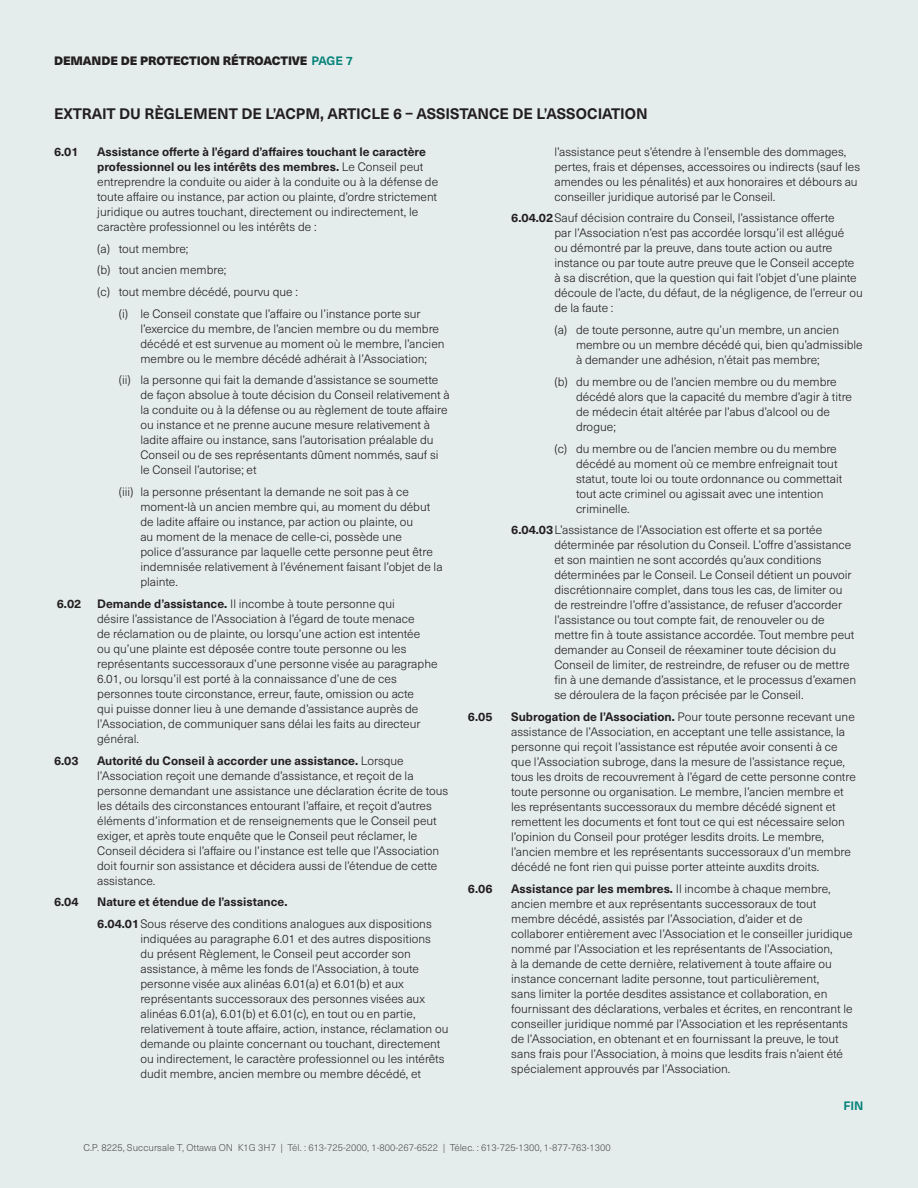
<style>
.page{position:relative;width:918px;height:1188px;background:#e5edec}
.page>*{position:absolute;margin:0;border:0;box-sizing:border-box;transform-origin:0 0}
.t1{font:700 15px "Neue Haas Unica Pro";color:#231f20}
.t2{font:300 12px/15px "Neue Haas Unica Pro";color:#231f20}
.t3{font:900 12px "Neue Haas Unica Pro";letter-spacing:-.005em;color:#231f20}
.t4{font:700 12px "Neue Haas Unica Pro";color:#231f20}
.t5{font:700 12px "Neue Haas Unica Pro";color:#09847b}
.t6{font:300 9.75px "Neue Haas Unica Pro";color:#57585a}
.s1{font-weight:700;color:#09847b}
.s2{font-weight:700}
.s3{color:#505052}
</style>
<div class="page">
<p class="t3" style="left:54px;top:54px;width:300px">DEMANDE DE PROTECTION RÉTROACTIVE <span class="s1">Page 7</span></p>
<p class="t1" style="left:54px;top:105px;width:595px">Extrait du Règlem ent de l’ACPM, Article 6 – Assistance de l’association</p>
<p class="t4" style="left:54px;top:144px;width:26px">6.01</p>
<p class="t2" style="left:97px;top:144px;width:343px"><span class="s2">Assistance offerte à l’égard d’affaires touchant le caractère professionnel ou les intérêts des membres.</span> Le Conseil peut entreprendre la conduite ou aider à la conduite ou à la défense de toute affaire ou instance, par action ou plainte, d’ordre strictement juridique ou autres touchant, directement ou indirectement, le caractère professionnel ou les intérêts de :</p>
<p class="t2" style="left:97px;top:241px;width:93px">(a) tout membre;</p>
<p class="t2" style="left:97px;top:263px;width:131px">(b) tout ancien membre;</p>
<p class="t2" style="left:97px;top:284px;width:202px">(c) tout membre décédé, pourvu que :</p>
<p class="t2" style="left:119px;top:306px;width:303px">(i) le Conseil constate que l’affaire ou l’instance porte sur</p>
<p class="t2" style="left:140px;top:321px;width:306px">l’exercice du membre, de l’ancien membre ou du membre décédé et est survenue au moment où le membre, l’ancien membre ou le membre décédé adhérait à l’Association;</p>
<p class="t2" style="left:140px;top:373px;width:311px;text-indent:-22px">(ii) la personne qui fait la demande d’assistance se soumette de façon absolue à toute décision du Conseil relativement à la conduite ou à la défense ou au règlement de toute affaire ou instance et ne prenne aucune mesure relativement à ladite affaire ou instance, sans l’autorisation préalable du Conseil ou de ses représentants dûment nommés, sauf si le Conseil l’autorise; et</p>
<p class="t2" style="left:140px;top:485px;width:304px;text-indent:-22px">(iii) la personne présentant la demande ne soit pas à ce moment-là un ancien membre qui, au moment du début de ladite affaire ou instance, par action ou plainte, ou<br>au moment de la menace de celle-ci, possède une<br>police d’assurance par laquelle cette personne peut être indemnisée relativement à l’événement faisant l’objet de la plainte.</p>
<p class="t2" style="left:97px;top:596px;width:342px;text-indent:-40px"><span class="s2">6.02 Demande d’assistance.</span> Il incombe à toute personne qui<br>désire l’assistance de l’Association à l’égard de toute menace<br>de réclamation ou de plainte, ou lorsqu’une action est intentée<br>ou qu’une plainte est déposée contre toute personne ou les représentants successoraux d’une personne visée au paragraphe 6.01, ou lorsqu’il est porté à la connaissance d’une de ces personnes toute circonstance, erreur, faute, omission ou acte<br>qui puisse donner lieu à une demande d’assistance auprès de l’Association, de communiquer sans délai les faits au directeur général.</p>
<p class="t4" style="left:54px;top:753px;width:26px">6.03</p>
<p class="t2" style="left:97px;top:753px;width:353px"><span class="s2">Autorité du Conseil à accorder une assistance.</span> Lorsque l’Association reçoit une demande d’assistance, et reçoit de la personne demandant une assistance une déclaration écrite de tous les détails des circonstances entourant l’affaire, et reçoit d’autres éléments d’information et de renseignements que le Conseil peut exiger, et après toute enquête que le Conseil peut réclamer, le Conseil décidera si l’affaire ou l’instance est telle que l’Association doit fournir son assistance et décidera aussi de l’étendue de cette assistance.</p>
<p class="t2" style="left:97px;top:892px;width:336px;line-height:21.8px;text-indent:-43px"><span class="s2">6.04 Nature et étendue de l’assistance.<br>6.04.01</span>Sous réserve des conditions analogues aux dispositions</p>
<p class="t2" style="left:140px;top:932px;width:310px">indiquées au paragraphe 6.01 et des autres dispositions<br>du présent Règlement, le Conseil peut accorder son assistance, à même les fonds de l’Association, à toute personne visée aux alinéas 6.01(a) et 6.01(b) et aux représentants successoraux des personnes visées aux alinéas 6.01(a), 6.01(b) et 6.01(c), en tout ou en partie, relativement à toute affaire, action, instance, réclamation ou demande ou plainte concernant ou touchant, directement ou indirectement, le caractère professionnel ou les intérêts dudit membre, ancien membre ou membre décédé, et</p>
<p class="t2" style="left:554px;top:144px;width:307px">l’assistance peut s’étendre à l’ensemble des dommages, pertes, frais et dépenses, accessoires ou indirects (sauf les amendes ou les pénalités) et aux honoraires et débours au conseiller juridique autorisé par le Conseil.</p>
<p class="t2" style="left:554px;top:211px;width:310px;text-indent:-43px"><span class="s2">6.04.02</span>Sauf décision contraire du Conseil, l’assistance offerte<br>par l’Association n’est pas accordée lorsqu’il est allégué<br>ou démontré par la preuve, dans toute action ou autre instance ou par toute autre preuve que le Conseil accepte à sa discrétion, que la question qui fait l’objet d’une plainte découle de l’acte, du défaut, de la négligence, de l’erreur ou de la faute :</p>
<p class="t2" style="left:576px;top:323px;width:288px;text-indent:-22px">(a) de toute personne, autre qu’un membre, un ancien membre ou un membre décédé qui, bien qu’admissible à demander une adhésion, n’était pas membre;</p>
<p class="t2" style="left:576px;top:374px;width:278px;text-indent:-22px">(b) du membre ou de l’ancien membre ou du membre décédé alors que la capacité du membre d’agir à titre de médecin était altérée par l’abus d’alcool ou de drogue;</p>
<p class="t2" style="left:576px;top:441px;width:268px;text-indent:-22px">(c) du membre ou de l’ancien membre ou du membre décédé au moment où ce membre enfreignait tout statut, toute loi ou toute ordonnance ou commettait tout acte criminel ou agissait avec une intention criminelle.</p>
<p class="t2" style="left:554px;top:523px;width:303px;text-indent:-43px"><span class="s2">6.04.03</span>L’assistance de l’Association est offerte et sa portée déterminée par résolution du Conseil. L’offre d’assistance et son maintien ne sont accordés qu’aux conditions déterminées par le Conseil. Le Conseil détient un pouvoir discrétionnaire complet, dans tous les cas, de limiter ou de restreindre l’offre d’assistance, de refuser d’accorder l’assistance ou tout compte fait, de renouveler ou de mettre fin à toute assistance accordée. Tout membre peut demander au Conseil de réexaminer toute décision du Conseil de limiter, de restreindre, de refuser ou de mettre fin à une demande d’assistance, et le processus d’examen se déroulera de la façon précisée par le Conseil.</p>
<p class="t2" style="left:511px;top:710px;width:346px;text-indent:-43px"><span class="s2">6.05 Subrogation de l’Association.</span> Pour toute personne recevant une assistance de l’Association, en acceptant une telle assistance, la personne qui reçoit l’assistance est réputée avoir consenti à ce que l’Association subroge, dans la mesure de l’assistance reçue, tous les droits de recouvrement à l’égard de cette personne contre toute personne ou organisation. Le membre, l’ancien membre et les représentants successoraux du membre décédé signent et remettent les documents et font tout ce qui est nécessaire selon l’opinion du Conseil pour protéger lesdits droits. Le membre, l’ancien membre et les représentants successoraux d’un membre décédé ne font rien qui puisse porter atteinte auxdits droits.</p>
<p class="t4" style="left:468px;top:881px;width:26px">6.06</p>
<p class="t2" style="left:511px;top:881px;width:343px"><span class="s2">Assistance par les membres.</span> Il incombe à chaque membre, ancien membre et aux représentants successoraux de tout membre décédé, assistés par l’Association, d’aider et de collaborer entièrement avec l’Association et le conseiller juridique nommé par l’Association et les représentants de l’Association,<br>à la demande de cette dernière, relativement à toute affaire ou instance concernant ladite personne, tout particulièrement,<br>sans limiter la portée desdites assistance et collaboration, en fournissant des déclarations, verbales et écrites, en rencontrant le conseiller juridique nommé par l’Association et les représentants de l’Association, en obtenant et en fournissant la preuve, le tout sans frais pour l’Association, à moins que lesdits frais n’aient été spécialement approuvés par l’Association.</p>
<p class="t6" style="left:83px;top:1142px;width:529px"><span class="s3">C.P. 8225, Succursale T</span>, Ottawa ON K1G 3H7 | Tél. : 613-725-2000, 1-800-267-6522 | <span class="s3">Télec. :</span> 613-725-1300, 1-877-763-1300</p>
<p class="t5" style="left:843px;top:1098px;width:22px">fin</p>
</div>
